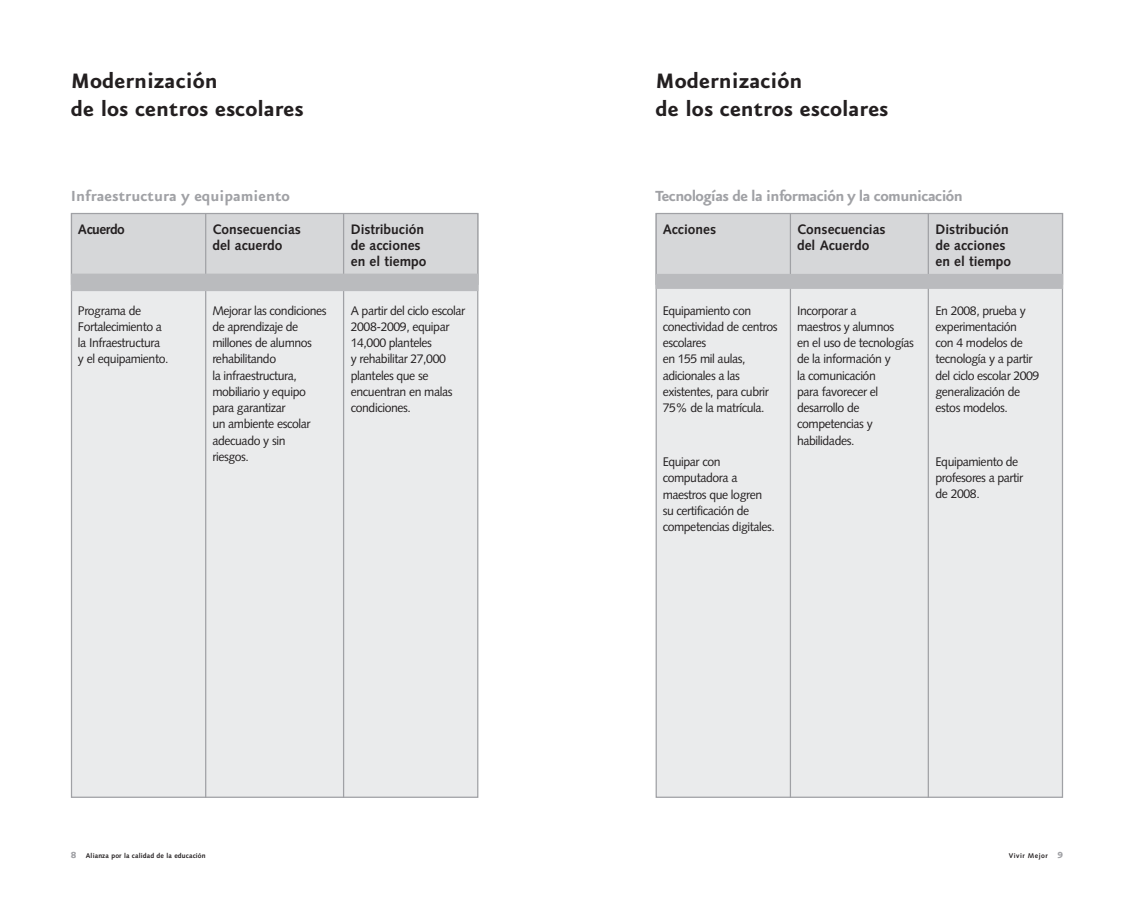
<style>
.page{position:relative;width:1134px;height:922px;background:#fff}
.page>*{position:absolute;margin:0;border:0;box-sizing:border-box;transform-origin:0 0}
.t1{font:700 25px/27.5px "Eureka Sans";color:#231f20}
.t2{font:700 17.5px "Eureka Sans";letter-spacing:-.035em;color:#a0a1a5}
.t3{font:700 17.5px "Eureka Sans";color:#a0a1a5}
.t4{font:700 13.75px/16.2px "Syntax";color:#231f20}
.t5{font:700 13.75px "Syntax";letter-spacing:-.035em;color:#231f20}
.t6{font:12.5px/16.2px "Syntax";letter-spacing:-.035em;color:#231f20}
.t7{font:700 6.88px "Syntax";letter-spacing:.02em;color:#231f20}
.t8{font:700 6.88px "Syntax";letter-spacing:.065em;color:#231f20}
.s1{font-weight:900;font-size:8.75px;color:#a0a1a5}
</style>
<div class="page">
<div style="left:71px;top:214px;width:407px;height:583px;background:#eaebec"></div>
<div style="left:71px;top:213px;width:407px;height:71px;background:#d6d7d9"></div>
<div style="left:71px;top:213px;width:407px;height:72px;border:1px solid #a0a1a5"></div>
<hr style="left:205px;top:213px;width:1px;height:584px;background:#a0a1a5">
<hr style="left:343px;top:213px;width:1px;height:584px;background:#a0a1a5">
<div style="left:71px;top:273px;width:407px;height:18px;background:#babbbe"></div>
<div style="left:656px;top:214px;width:406px;height:583px;background:#eaebec"></div>
<div style="left:656px;top:213px;width:406px;height:71px;background:#d6d7d9"></div>
<div style="left:656px;top:213px;width:407px;height:72px;border:1px solid #a0a1a5"></div>
<hr style="left:790px;top:213px;width:1px;height:584px;background:#a0a1a5">
<hr style="left:928px;top:214px;width:1px;height:583px;background:#a0a1a5">
<div style="left:656px;top:274px;width:407px;height:15px;background:#babbbe"></div>
<h1 class="t1" style="left:71px;top:70px;width:234px">Modernización<br>de los centros escolares</h1>
<h1 class="t1" style="left:656px;top:70px;width:234px">Modernización<br>de los centros escolares</h1>
<h2 class="t3" style="left:71px;top:190px;width:221px">Infraestructura y equipamiento</h2>
<p class="t5" style="left:78px;top:223px;width:48px">Acuerdo</p>
<p class="t4" style="left:212px;top:222px;width:90px">Consecuencias del acuerdo</p>
<p class="t4" style="left:351px;top:222px;width:77px">Distribución de acciones en el tiempo</p>
<p class="t6" style="left:78px;top:303px;width:92px">Programa de<br>Fortalecimiento a la Infraestructura y el equipamiento.</p>
<p class="t6" style="left:212px;top:303px;width:116px">Mejorar las condiciones de aprendizaje de millones de alumnos rehabilitando<br>la infraestructura, mobiliario y equipo para garantizar<br>un ambiente escolar adecuado y sin<br>riesgos.</p>
<p class="t6" style="left:351px;top:303px;width:116px">A partir del ciclo escolar<br>2008-2009, equipar<br>14,000 planteles<br>y rehabilitar 27,000 planteles que se encuentran en malas condiciones.</p>
<h2 class="t2" style="left:656px;top:190px;width:309px">Tecnologías de la información y la comunicación</h2>
<p class="t4" style="left:663px;top:222px;width:55px">Acciones</p>
<p class="t4" style="left:797px;top:222px;width:90px">Consecuencias del Acuerdo</p>
<p class="t4" style="left:935px;top:222px;width:77px">Distribución de acciones en el tiempo</p>
<p class="t6" style="left:663px;top:303px;width:116px">Equipamiento con conectividad de centros escolares<br>en 155 mil aulas, adicionales a las existentes, para cubrir<br>75% de la matrícula.</p>
<p class="t6" style="left:797px;top:303px;width:118px">Incorporar a<br>maestros y alumnos<br>en el uso de tecnologías de la información y<br>la comunicación<br>para favorecer el desarrollo de competencias y habilidades.</p>
<p class="t6" style="left:935px;top:303px;width:105px">En 2008, prueba y experimentación<br>con 4 modelos de tecnología y a partir del ciclo escolar 2009 generalización de estos modelos.</p>
<p class="t6" style="left:935px;top:454px;width:89px">Equipamiento de profesores a partir de 2008.</p>
<p class="t6" style="left:663px;top:454px;width:114px">Equipar con computadora a maestros que logren su certificación de competencias digitales.</p>
<p class="t7" style="left:71px;top:852px;width:136px"><span class="s1">8</span> Alianza por la calidad de la educación</p>
<p class="t8" style="left:1009px;top:852px;width:56px">Vivir Mejor <span class="s1">9</span></p>
</div>
